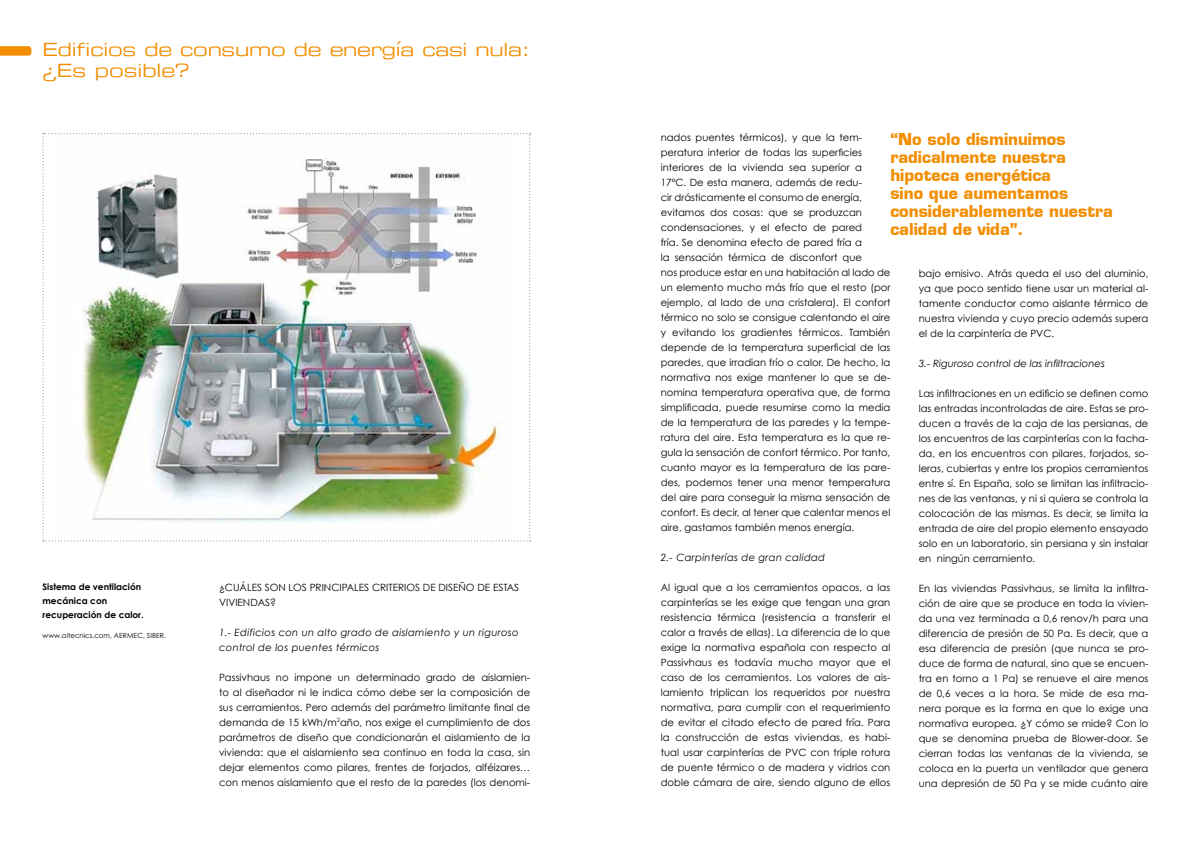
<style>
.page{position:relative;width:1191px;height:842px;background:#fff}
.page>*{position:absolute;margin:0;border:0;box-sizing:border-box;transform-origin:0 0}
.t1{font:18px/21px "Eurostile Extended Two";letter-spacing:-.015em;color:#f28e00}
.t2{font:700 16px/18px "Eurostile";color:#f28e00}
.t3{font:10px/15px "Century Gothic";color:#000;text-align:justify}
.t4{font:italic 10px/15px "Century Gothic";letter-spacing:.03em;color:#000}
.t5{font:italic 10px "Century Gothic";color:#000}
.t6{font:700 9px/14px "Century Gothic";color:#000}
.t7{font:7px "Century Gothic";color:#000}
</style>
<div class="page">
<svg style="left:0;top:46px;width:31px;height:10px"></svg>
<img style="left:43px;top:133px;width:488px;height:408px">
<h1 class="t1" style="left:43px;top:39px;width:489px">Edificios de consumo de energía casi nula: ¿Es posible?</h1>
<p class="t6" style="left:43px;top:580px;width:103px">Sistema de ventilación mecánica con recuperación de calor.</p>
<p class="t7" style="left:43px;top:631px;width:125px">www.aitecnics.com, AERMEC, SIBER.</p>
<p class="t3" style="left:219px;top:579px;width:302px">¿CUÁLES SON LOS PRINCIPALES CRITERIOS DE DISEÑO DE ESTAS<br>VIVIENDAS?</p>
<p class="t4" style="left:219px;top:624px;width:301px">1.- Edificios con un alto grado de aislamiento y un riguroso control de los puentes térmicos</p>
<p class="t3" style="left:219px;top:669px;width:313px">Passivhaus no impone un determinado grado de aislamien&shy;to al diseñador ni le indica cómo debe ser la composición de sus cerramientos. Pero además del parámetro limitante final de demanda de 15 kWh/m<sup>2</sup>año, nos exige el cumplimiento de dos parámetros de diseño que condicionarán el aislamiento de la vivienda: que el aislamiento sea continuo en toda la casa, sin dejar elementos como pilares, frentes de forjados, alféizares… con menos aislamiento que el resto de la paredes (los denomi-</p>
<h2 class="t2" style="left:890px;top:130px;width:224px">“No solo disminuimos radicalmente nuestra hipoteca energética<br>sino que aumentamos considerablemente nuestra calidad de vida”.</h2>
<p class="t3" style="left:660px;top:129px;width:231px;text-align:left">nados puentes térmicos), y que la tem&shy;peratura interior de todas las superficies interiores de la vivienda sea superior a<br>17ºC. De esta manera, además de redu-<br>cir drásticamente el consumo de energía, evitamos dos cosas: que se produzcan condensaciones, y el efecto de pared<br>fría. Se denomina efecto de pared fría a<br>la sensación térmica de disconfort que<br>nos produce estar en una habitación al lado de un elemento mucho más frío que el resto (por ejemplo, al lado de una cristalera). El confort térmico no solo se consigue calentando el aire y evitando los gradientes térmicos. También depende de la temperatura superficial de las paredes, que irradian frío o calor. De hecho, la normativa nos exige mantener lo que se de&shy;nomina temperatura operativa que, de forma simplificada, puede resumirse como la media de la temperatura de las paredes y la tempe&shy;ratura del aire. Esta temperatura es la que re&shy;gula la sensación de confort térmico. Por tanto, cuanto mayor es la temperatura de las pare&shy;des, podemos tener una menor temperatura del aire para conseguir la misma sensación de confort. Es decir, al tener que calentar menos el aire, gastamos también menos energía.</p>
<p class="t4" style="left:660px;top:549px;width:166px">2.- Carpinterías de gran calidad</p>
<p class="t3" style="left:660px;top:579px;width:231px">Al igual que a los cerramientos opacos, a las carpinterías se les exige que tengan una gran resistencia térmica (resistencia a transferir el calor a través de ellas). La diferencia de lo que exige la normativa española con respecto al Passivhaus es todavía mucho mayor que el caso de los cerramientos. Los valores de ais&shy;lamiento triplican los requeridos por nuestra normativa, para cumplir con el requerimiento de evitar el citado efecto de pared fría. Para la construcción de estas viviendas, es habi&shy;tual usar carpinterías de PVC con triple rotura de puente térmico o de madera y vidrios con doble cámara de aire, siendo alguno de ellos</p>
<p class="t3" style="left:918px;top:266px;width:231px">bajo emisivo. Atrás queda el uso del aluminio, ya que poco sentido tiene usar un material al&shy;tamente conductor como aislante térmico de nuestra vivienda y cuyo precio además supera el de la carpintería de PVC.</p>
<p class="t5" style="left:918px;top:357px;width:188px">3.- Riguroso control de las infiltraciones</p>
<p class="t3" style="left:918px;top:386px;width:231px">Las infiltraciones en un edificio se definen como las entradas incontroladas de aire. Estas se pro&shy;ducen a través de la caja de las persianas, de los encuentros de las carpinterías con la facha&shy;da, en los encuentros con pilares, forjados, so&shy;leras, cubiertas y entre los propios cerramientos entre sí. En España, solo se limitan las infiltracio&shy;nes de las ventanas, y ni si quiera se controla la colocación de las mismas. Es decir, se limita la entrada de aire del propio elemento ensayado solo en un laboratorio, sin persiana y sin instalar en ningún cerramiento.</p>
<p class="t3" style="left:918px;top:581px;width:231px">En las viviendas Passivhaus, se limita la infiltra&shy;ción de aire que se produce en toda la vivien&shy;da una vez terminada a 0,6 renov/h para una diferencia de presión de 50 Pa. Es decir, que a esa diferencia de presión (que nunca se pro&shy;duce de forma de natural, sino que se encuen&shy;tra en torno a 1 Pa) se renueve el aire menos de 0,6 veces a la hora. Se mide de esa ma&shy;nera porque es la forma en que lo exige una normativa europea. ¿Y cómo se mide? Con lo que se denomina prueba de Blower-door. Se cierran todas las ventanas de la vivienda, se coloca en la puerta un ventilador que genera una depresión de 50 Pa y se mide cuánto aire</p>
</div>
